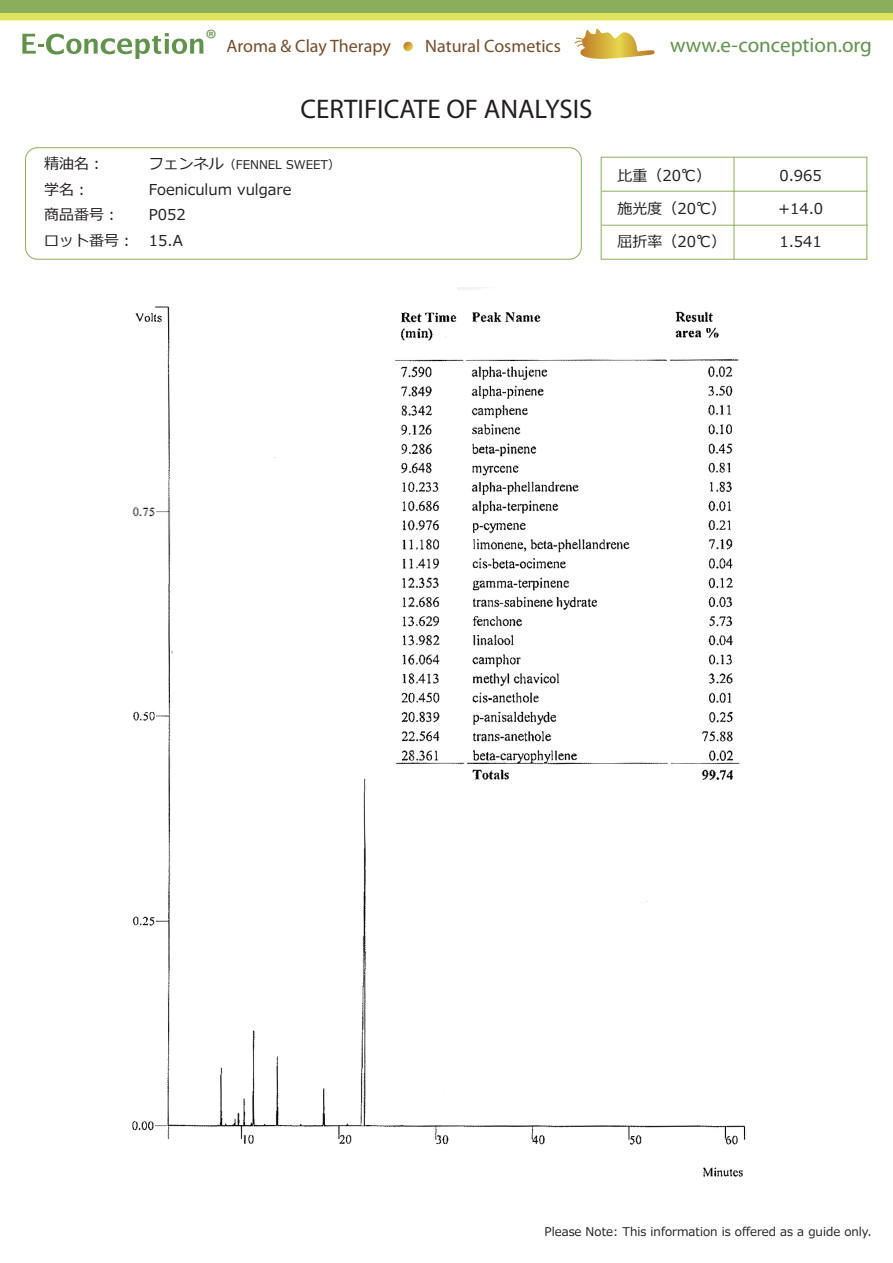
<style>
.page{position:relative;width:893px;height:1263px;background:#fff}
.page>*{position:absolute;margin:0;border:0;box-sizing:border-box;transform-origin:0 0}
.t1{font:27px "Myriad Pro";color:#231f20}
.t2{font:21px "Myriad Pro";color:#61934d}
.t3{font:18px "Myriad Pro";color:#754d29}
.t4{font:15px/25.5px "Meiryo";color:#231f20}
.t5{font:12px "Meiryo";color:#231f20}
.s1{font-size:15px}
</style>
<div class="page">
<svg style="left:574px;top:28px;width:81px;height:31px"></svg>
<div style="left:0;top:0;width:893px;height:15px;background:#8aae5b"></div>
<div style="left:0;top:13px;width:893px;height:7px;background:#dfe460"></div>
<svg style="left:403px;top:42px;width:10px;height:10px"></svg>
<svg style="left:22px;top:33px;width:181px;height:26px"></svg>
<div style="left:25px;top:147px;width:557px;height:113px;border:1px solid #8aaf5a;border-radius:12px"></div>
<div style="left:601px;top:157px;width:266px;height:103px;border:1px solid #8aaf5a"></div>
<hr style="left:602px;top:191px;width:265px;height:1px;background:#8aaf5a">
<hr style="left:602px;top:225px;width:265px;height:1px;background:#8aaf5a">
<hr style="left:734px;top:157px;width:1px;height:102px;background:#8aaf5a">
<img style="left:132px;top:288px;width:614px;height:889px">
<p class="t3" style="left:205px;top:35px;width:187px"><sup>®</sup> Aroma &amp; Clay Therapy</p>
<p class="t3" style="left:425px;top:35px;width:137px">Natural Cosmetics</p>
<h2 class="t2" style="left:670px;top:32px;width:203px">www.e-conception.org</h2>
<h1 class="t1" style="left:300px;top:92px;width:293px">CERTIFICATE OF ANALYSIS</h1>
<p class="t4" style="left:44px;top:152px;width:91px">精油名：<br>学名：<br>商品番号：ロット番号：</p>
<p class="t4" style="left:617px;top:163px;width:95px">比重（20℃）</p>
<p class="t5" style="left:149px;top:156px;width:193px"><span class="s1">フェンネル</span>（FENNEL SWEET）</p>
<p class="t4" style="left:149px;top:177px;width:144px">Foeniculum vulgare<br>P052<br>15.A</p>
<p class="t4" style="left:617px;top:196px;width:110px">施光度（20℃）</p>
<p class="t4" style="left:617px;top:229px;width:110px">屈折率（20℃）</p>
<p class="t4" style="left:779px;top:163px;width:44px">0.965</p>
<p class="t4" style="left:778px;top:196px;width:47px">+14.0</p>
<p class="t4" style="left:779px;top:229px;width:44px">1.541</p>
<p class="t5" style="left:545px;top:1224px;width:329px">Please Note: This information is offered as a guide only.</p>
</div>
